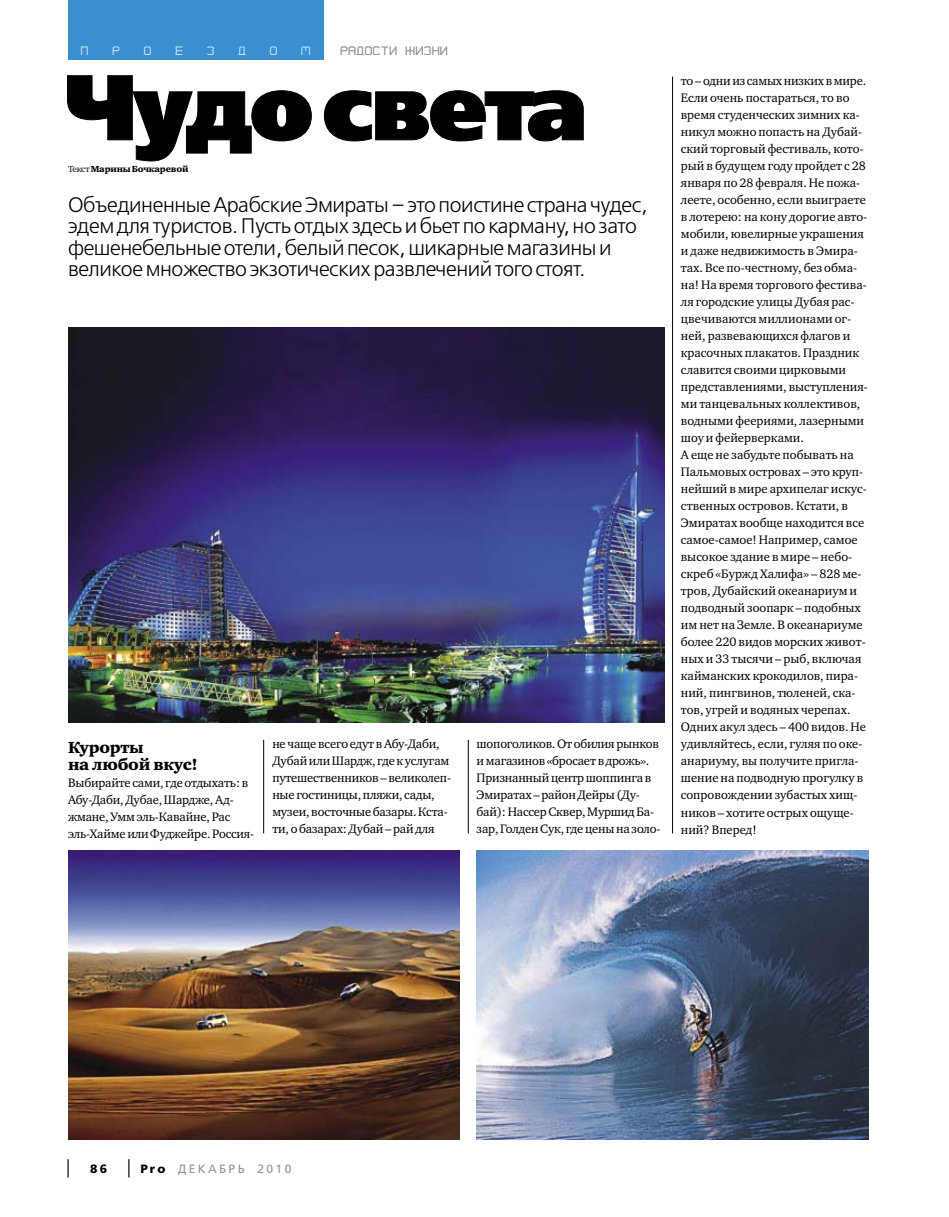
<style>
.page{position:relative;width:949px;height:1217px;background:#fff}
.page>*{position:absolute;margin:0;border:0;box-sizing:border-box;transform-origin:0 0}
.t1{font:91.5px "Free Set Extra Bold C";letter-spacing:-.03em;color:#000}
.t2{font:21px/21.3px "Free Set Light C";letter-spacing:-.02em;color:#000}
.t3{font:16.5px/17px "Charter Black C";letter-spacing:-.02em;color:#000}
.t4{font:12.6px/17px "Charter C";color:#000}
.t5{font:12px "Cranberry Cyr";letter-spacing:.475em;color:#fbfcfc}
.t6{font:12px "Free Set C";letter-spacing:.2em;color:#939393}
.t7{font:12px "Cranberry Cyr";letter-spacing:.06em;color:#939393}
.t8{font:12px "Free Set Bold C";color:#000}
.t9{font:9px "Charter Black C";letter-spacing:-.02em;color:#000}
.s1{font-family:"Charter C"}
.s2{font-family:"Free Set Bold C";color:#000}
</style>
<div class="page">
<svg style="left:129px;top:1159px;width:1px;height:18px"></svg>
<svg style="left:68px;top:1159px;width:1px;height:18px"></svg>
<svg style="left:67px;top:75px;width:245px;height:87px"></svg>
<svg style="left:323px;top:90px;width:261px;height:52px"></svg>
<img style="left:68px;top:327px;width:595px;height:395px">
<img style="left:476px;top:850px;width:392px;height:289px">
<img style="left:68px;top:850px;width:391px;height:289px">
<hr style="left:672px;top:77px;width:1px;height:756px;background:#000">
<hr style="left:468px;top:739px;width:1px;height:94px;background:#000">
<hr style="left:263px;top:739px;width:1px;height:94px;background:#000">
<div style="left:68px;top:0;width:255px;height:60px;background:#398fd1"></div>
<p class="t5" style="left:81px;top:44px;width:231px">ДИСКУССИОННЫЙ КЛУБ</p>
<p class="t5" style="left:81px;top:44px;width:9px">П</p>
<p class="t5" style="left:112px;top:44px;width:9px">Р</p>
<p class="t5" style="left:144px;top:44px;width:9px">О</p>
<p class="t5" style="left:175px;top:44px;width:9px">Е</p>
<p class="t5" style="left:207px;top:44px;width:9px">З</p>
<p class="t5" style="left:238px;top:44px;width:9px">Д</p>
<p class="t5" style="left:270px;top:44px;width:9px">О</p>
<p class="t5" style="left:301px;top:44px;width:11px">М</p>
<p class="t7" style="left:340px;top:44px;width:109px">РАДОСТИ ЖИЗНИ</p>
<h1 class="t1" style="left:64px;top:55px;width:524px">Чудо света</h1>
<h2 class="t2" style="left:68px;top:195px;width:581px">Объединенные Арабские Эмираты – это поистине страна чудес, эдем для туристов. Пусть отдых здесь и бьет по карману, но зато фешенебельные отели, белый песок, шикарные магазины и великое множество экзотических развлечений того стоят.</h2>
<p class="t9" style="left:68px;top:164px;width:122px"><span class="s1">Текст</span> Марины Бочкаревой</p>
<h3 class="t3" style="left:68px;top:738px;width:132px">Курорты<br>на любой вкус!</h3>
<p class="t4" style="left:68px;top:773px;width:188px">Выбирайте сами, где отдыхать: в<br>Абу-Даби, Дубае, Шардже, Ад&shy;жмане, Умм эль-Кавайне, Рас эль-Хайме или Фуджейре. Россия-</p>
<p class="t4" style="left:272px;top:735px;width:180px">не чаще всего едут в Абу-Даби,<br>Дубай или Шардж, где к услугам путешественников – великолеп&shy;ные гостиницы, пляжи, сады, музеи, восточные базары. Кста&shy;ти, о базарах: Дубай – рай для</p>
<p class="t4" style="left:476px;top:735px;width:185px">шопоголиков. От обилия рынков и магазинов «бросает в дрожь».<br>Признанный центр шоппинга в<br>Эмиратах – район Дейры (Ду&shy;бай): Нассер Сквер, Муршид Ба&shy;зар, Голден Сук, где цены на золо-</p>
<p class="t4" style="left:680px;top:72px;width:188px">то – одни из самых низких в мире.<br>Если очень постараться, то во время студенческих зимних ка&shy;никул можно попасть на Дубай&shy;ский торговый фестиваль, кото&shy;рый в будущем году пройдет с 28 января по 28 февраля. Не пожа&shy;леете, особенно, если выиграете в лотерею: на кону дорогие авто&shy;мобили, ювелирные украшения и даже недвижимость в Эмира&shy;тах. Все по-честному, без обма&shy;на! На время торгового фестива&shy;ля городские улицы Дубая рас&shy;цвечиваются миллионами ог&shy;ней, развевающихся флагов и красочных плакатов. Праздник славится своими цирковыми представлениями, выступления&shy;ми танцевальных коллективов, водными феериями, лазерными шоу и фейерверками.<br>А еще не забудьте побывать на<br>Пальмовых островах – это круп&shy;нейший в мире архипелаг искус&shy;ственных островов. Кстати, в<br>Эмиратах вообще находится все самое-самое! Например, самое высокое здание в мире – небо&shy;скреб «Буржд Халифа» – 828 ме&shy;тров, Дубайский океанариум и подводный зоопарк – подобных им нет на Земле. В океанариуме более 220 видов морских живот&shy;ных и 33 тысячи – рыб, включая кайманских крокодилов, пира&shy;ний, пингвинов, тюленей, ска&shy;тов, угрей и водяных черепах.<br>Одних акул здесь – 400 видов. Не удивляйтесь, если, гуляя по оке&shy;анариуму, вы получите пригла&shy;шение на подводную прогулку в сопровождении зубастых хищ&shy;ников – хотите острых ощуще&shy;ний? Вперед!</p>
<p class="t8" style="left:90px;top:1161px;width:19px">86</p>
<p class="t6" style="left:140px;top:1161px;width:152px"><span class="s2">Pro</span> ДЕКАБРЬ 2010</p>
</div>
